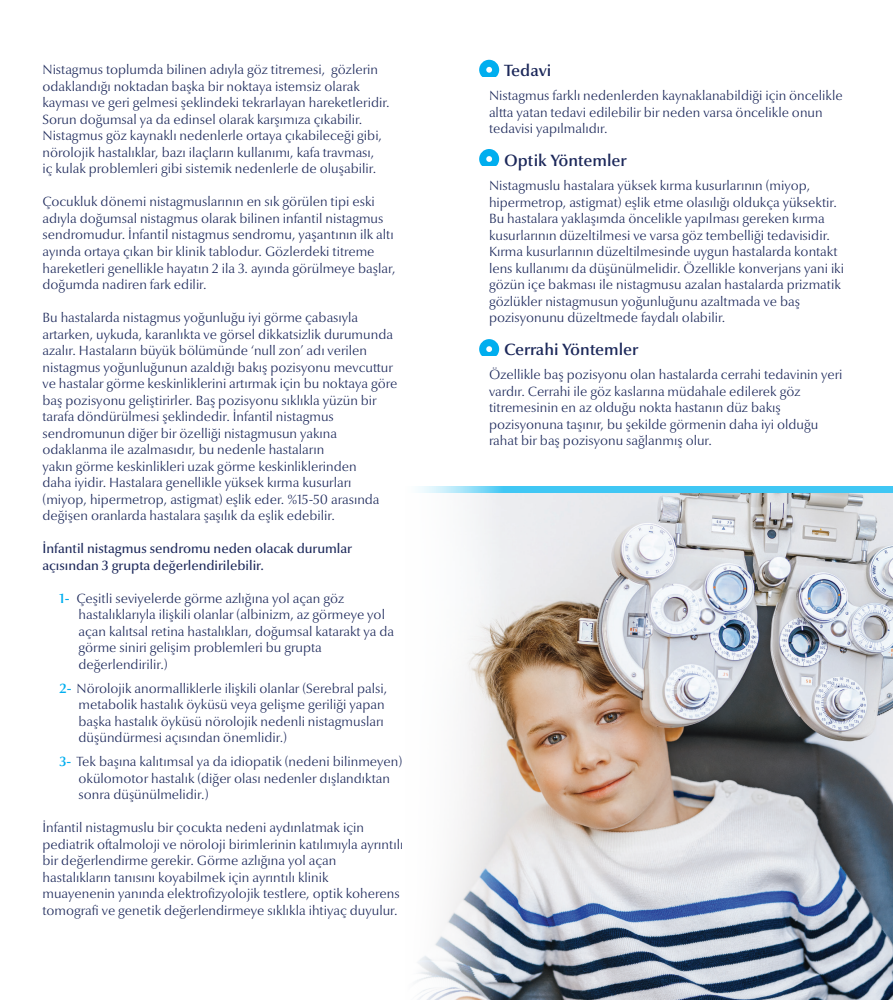
<style>
.page{position:relative;width:893px;height:1000px;background:#fff}
.page>*{position:absolute;margin:0;border:0;box-sizing:border-box;transform-origin:0 0}
.t1{font:600 16.5px "Optima Nova LT Pro";color:#1c285a}
.t2{font:300 13.5px/16.5px "Optima Nova LT Pro";color:#1c285a}
.t3{font:500 13.5px/16.5px "Optima Nova LT Pro";color:#1c285a}
.s1{font-weight:600;color:#00aeef}
</style>
<div class="page">
<div style="left:479px;top:60px;width:20px;height:20px;background:#00aeef;border-radius:50%"></div>
<svg style="left:486px;top:67px;width:6px;height:6px"></svg>
<hr style="left:479px;top:77px;width:20px;height:4px;background:#fff">
<div style="left:479px;top:149px;width:20px;height:20px;background:#00aeef;border-radius:50%"></div>
<svg style="left:486px;top:156px;width:6px;height:6px"></svg>
<hr style="left:479px;top:166px;width:20px;height:4px;background:#fff">
<div style="left:479px;top:339px;width:20px;height:20px;background:#00aeef;border-radius:50%"></div>
<svg style="left:486px;top:346px;width:6px;height:6px"></svg>
<hr style="left:479px;top:356px;width:20px;height:4px;background:#fff">
<img style="left:502px;top:492px;width:391px;height:507px">
<div style="left:404px;top:486px;width:489px;height:6px;background:#40c7f4"></div>
<svg style="left:404px;top:486px;width:98px;height:513px"></svg>
<p class="t2" style="left:43px;top:61px;width:349px">Nistagmus toplumda bilinen adıyla göz titremesi, gözlerin odaklandığı noktadan başka bir noktaya istemsiz olarak kayması ve geri gelmesi şeklindeki tekrarlayan hareketleridir.<br>Sorun doğumsal ya da edinsel olarak karşımıza çıkabilir.<br>Nistagmus göz kaynaklı nedenlerle ortaya çıkabileceği gibi, nörolojik hastalıklar, bazı ilaçların kullanımı, kafa travması,<br>iç kulak problemleri gibi sistemik nedenlerle de oluşabilir.</p>
<p class="t2" style="left:43px;top:193px;width:355px">Çocukluk dönemi nistagmuslarının en sık görülen tipi eski adıyla doğumsal nistagmus olarak bilinen infantil nistagmus sendromudur. İnfantil nistagmus sendromu, yaşantının ilk altı ayında ortaya çıkan bir klinik tablodur. Gözlerdeki titreme hareketleri genellikle hayatın 2 ila 3. ayında görülmeye başlar, doğumda nadiren fark edilir.</p>
<p class="t2" style="left:43px;top:309px;width:356px">Bu hastalarda nistagmus yoğunluğu iyi görme çabasıyla artarken, uykuda, karanlıkta ve görsel dikkatsizlik durumunda azalır. Hastaların büyük bölümünde ‘null zon’ adı verilen nistagmus yoğunluğunun azaldığı bakış pozisyonu mevcuttur ve hastalar görme keskinliklerini artırmak için bu noktaya göre baş pozisyonu geliştirirler. Baş pozisyonu sıklıkla yüzün bir tarafa döndürülmesi şeklindedir. İnfantil nistagmus sendromunun diğer bir özelliği nistagmusun yakına odaklanma ile azalmasıdır, bu nedenle hastaların<br>yakın görme keskinlikleri uzak görme keskinliklerinden<br>daha iyidir. Hastalara genellikle yüksek kırma kusurları (miyop, hipermetrop, astigmat) eşlik eder. %15-50 arasında değişen oranlarda hastalara şaşılık da eşlik edebilir.</p>
<p class="t3" style="left:43px;top:540px;width:311px">İnfantil nistagmus sendromu neden olacak durumlar açısından 3 grupta değerlendirilebilir.</p>
<p class="t2" style="left:79px;top:589px;width:317px;text-indent:-19px"><span class="s1">1-</span> Çeşitli seviyelerde görme azlığına yol açan göz hastalıklarıyla ilişkili olanlar (albinizm, az görmeye yol açan kalıtsal retina hastalıkları, doğumsal katarakt ya da görme siniri gelişim problemleri bu grupta değerlendirilir.)</p>
<p class="t2" style="left:79px;top:679px;width:310px;text-indent:-19px"><span class="s1">2-</span> Nörolojik anormalliklerle ilişkili olanlar (Serebral palsi, metabolik hastalık öyküsü veya gelişme geriliği yapan başka hastalık öyküsü nörolojik nedenli nistagmusları düşündürmesi açısından önemlidir.)</p>
<p class="t2" style="left:79px;top:753px;width:325px;text-indent:-19px"><span class="s1">3-</span> Tek başına kalıtımsal ya da idiopatik (nedeni bilinmeyen) okülomotor hastalık (diğer olası nedenler dışlandıktan sonra düşünülmelidir.)</p>
<p class="t2" style="left:43px;top:819px;width:362px">İnfantil nistagmuslu bir çocukta nedeni aydınlatmak için pediatrik oftalmoloji ve nöroloji birimlerinin katılımıyla ayrıntılı bir değerlendirme gerekir. Görme azlığına yol açan hastalıkların tanısını koyabilmek için ayrıntılı klinik muayenenin yanında elektrofizyolojik testlere, optik koherens tomografi ve genetik değerlendirmeye sıklıkla ihtiyaç duyulur.</p>
<p class="t1" style="left:504px;top:60px;width:49px">Tedavi</p>
<p class="t2" style="left:489px;top:87px;width:355px">Nistagmus farklı nedenlerden kaynaklanabildiği için öncelikle altta yatan tedavi edilebilir bir neden varsa öncelikle onun tedavisi yapılmalıdır.</p>
<p class="t1" style="left:504px;top:150px;width:124px">Optik Yöntemler</p>
<p class="t2" style="left:489px;top:177px;width:357px">Nistagmuslu hastalara yüksek kırma kusurlarının (miyop, hipermetrop, astigmat) eşlik etme olasılığı oldukça yüksektir.<br>Bu hastalara yaklaşımda öncelikle yapılması gereken kırma kusurlarının düzeltilmesi ve varsa göz tembelliği tedavisidir.<br>Kırma kusurlarının düzeltilmesinde uygun hastalarda kontakt lens kullanımı da düşünülmelidir. Özellikle konverjans yani iki gözün içe bakması ile nistagmusu azalan hastalarda prizmatik gözlükler nistagmusun yoğunluğunu azaltmada ve baş pozisyonunu düzeltmede faydalı olabilir.</p>
<p class="t1" style="left:504px;top:339px;width:136px">Cerrahi Yöntemler</p>
<p class="t2" style="left:489px;top:366px;width:355px">Özellikle baş pozisyonu olan hastalarda cerrahi tedavinin yeri vardır. Cerrahi ile göz kaslarına müdahale edilerek göz titremesinin en az olduğu nokta hastanın düz bakış pozisyonuna taşınır, bu şekilde görmenin daha iyi olduğu rahat bir baş pozisyonu sağlanmış olur.</p>
</div>
